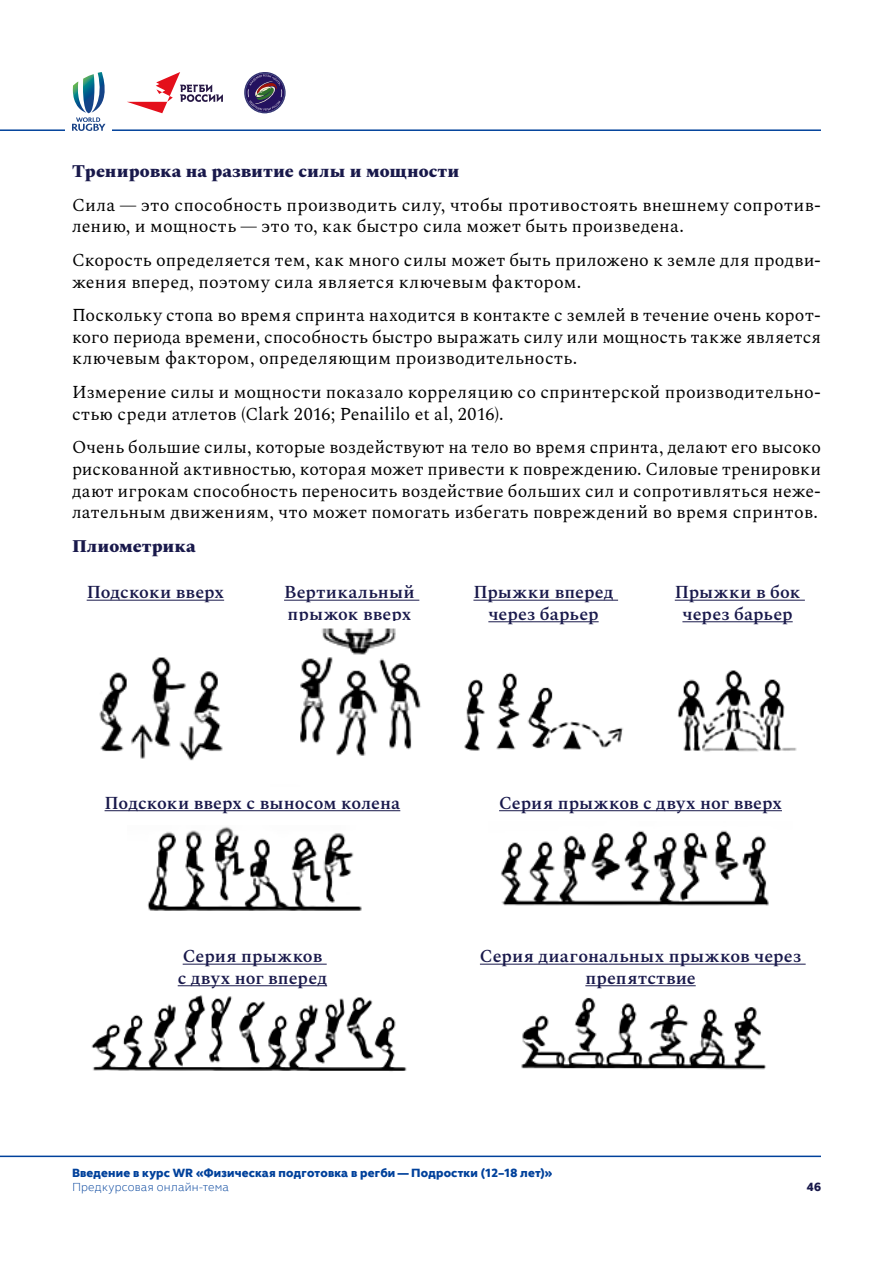
<style>
.page{position:relative;width:893px;height:1263px;background:#fff}
.page>*{position:absolute;margin:0;border:0;box-sizing:border-box;transform-origin:0 0}
.t1{font:18px/21.6px "Spectral";letter-spacing:.015em;color:#000}
.t2{font:600 18px/21.6px "Spectral";letter-spacing:.01em;color:#19194b;text-align:center}
.t3{font:800 18px "Spectral";letter-spacing:.005em;color:#19194b}
.t4{font:800 12px "FS Elliot Pro";letter-spacing:.015em;color:#00419b}
.t5{font:300 12px "FS Elliot Pro";letter-spacing:.02em;color:#00419b}
.t6{font:800 12px "FS Elliot Pro";color:#19194b}
</style>
<div class="page">
<hr style="left:0;top:129px;width:821px;height:2px;background:#00419b">
<div style="left:66px;top:123px;width:46px;height:9px;background:#fff"></div>
<hr style="left:0;top:1155px;width:821px;height:2px;background:#00419b">
<svg style="left:72px;top:72px;width:41px;height:59px"></svg>
<svg style="left:244px;top:72px;width:42px;height:42px"></svg>
<svg style="left:127px;top:72px;width:96px;height:41px"></svg>
<hr style="left:87px;top:600px;width:137px;height:1px;background:#19194b">
<hr style="left:105px;top:810px;width:295px;height:1px;background:#19194b">
<hr style="left:183px;top:964px;width:144px;height:1px;background:#19194b">
<hr style="left:178px;top:985px;width:149px;height:1px;background:#19194b">
<hr style="left:499px;top:810px;width:283px;height:1px;background:#19194b">
<hr style="left:480px;top:964px;width:326px;height:1px;background:#19194b">
<hr style="left:585px;top:985px;width:111px;height:1px;background:#19194b">
<hr style="left:284px;top:600px;width:135px;height:1px;background:#19194b">
<hr style="left:288px;top:621px;width:123px;height:1px;background:#19194b">
<hr style="left:473px;top:600px;width:145px;height:1px;background:#19194b">
<hr style="left:488px;top:621px;width:111px;height:1px;background:#19194b">
<hr style="left:675px;top:600px;width:130px;height:1px;background:#19194b">
<hr style="left:682px;top:621px;width:111px;height:1px;background:#19194b">
<img style="left:99px;top:657px;width:124px;height:104px">
<img style="left:300px;top:628px;width:121px;height:128px">
<img style="left:464px;top:672px;width:159px;height:79px">
<img style="left:677px;top:670px;width:120px;height:82px">
<img style="left:147px;top:826px;width:215px;height:85px">
<img style="left:91px;top:995px;width:316px;height:77px">
<img style="left:500px;top:830px;width:269px;height:76px">
<img style="left:521px;top:997px;width:245px;height:73px">
<p class="t3" style="left:72px;top:158px;width:389px">Тренировка на развитие силы и мощности</p>
<p class="t1" style="left:72px;top:193px;width:750px">Сила — это способность производить силу, чтобы противостоять внешнему сопротив&shy;лению, и мощность — это то, как быстро сила может быть произведена.</p>
<p class="t1" style="left:72px;top:248px;width:750px">Скорость определяется тем, как много силы может быть приложено к земле для продви&shy;жения вперед, поэтому сила является ключевым фактором.</p>
<p class="t1" style="left:72px;top:303px;width:750px;text-align:justify">Поскольку стопа во время спринта находится в контакте с землей в течение очень корот&shy;кого периода времени, способность быстро выражать силу или мощность также является ключевым фактором, определяющим производительность.</p>
<p class="t1" style="left:72px;top:380px;width:750px">Измерение силы и мощности показало корреляцию со спринтерской производительно&shy;стью среди атлетов (Clark 2016; Penaililo et al, 2016).</p>
<p class="t1" style="left:72px;top:435px;width:750px;text-align:justify">Очень большие силы, которые воздействуют на тело во время спринта, делают его высоко рискованной активностью, которая может привести к повреждению. Силовые тренировки дают игрокам способность переносить воздействие больших сил и сопротивляться неже&shy;лательным движениям, что может помогать избегать повреждений во время спринтов.</p>
<p class="t3" style="left:72px;top:533px;width:125px">Плиометрика</p>
<p class="t2" style="left:87px;top:580px;width:139px">Подскоки вверх</p>
<p class="t2" style="left:284px;top:580px;width:132px;text-align:left">Вертикальный прыжок вверх</p>
<p class="t2" style="left:473px;top:580px;width:142px">Прыжки вперед через барьер</p>
<p class="t2" style="left:675px;top:580px;width:127px">Прыжки в бок через барьер</p>
<p class="t2" style="left:105px;top:790px;width:297px">Подскоки вверх с выносом колена</p>
<p class="t2" style="left:178px;top:944px;width:151px;text-align:left">Серия прыжков с двух ног вперед</p>
<p class="t2" style="left:499px;top:790px;width:284px">Серия прыжков с двух ног вверх</p>
<p class="t2" style="left:480px;top:944px;width:323px">Серия диагональных прыжков через препятствие</p>
<p class="t4" style="left:72px;top:1164px;width:482px">Введение в курс WR «Физическая подготовка в регби — Подростки (12–18 лет)»</p>
<p class="t5" style="left:72px;top:1179px;width:159px">Предкурсовая онлайн-тема</p>
<p class="t6" style="left:807px;top:1179px;width:16px">46</p>
</div>
